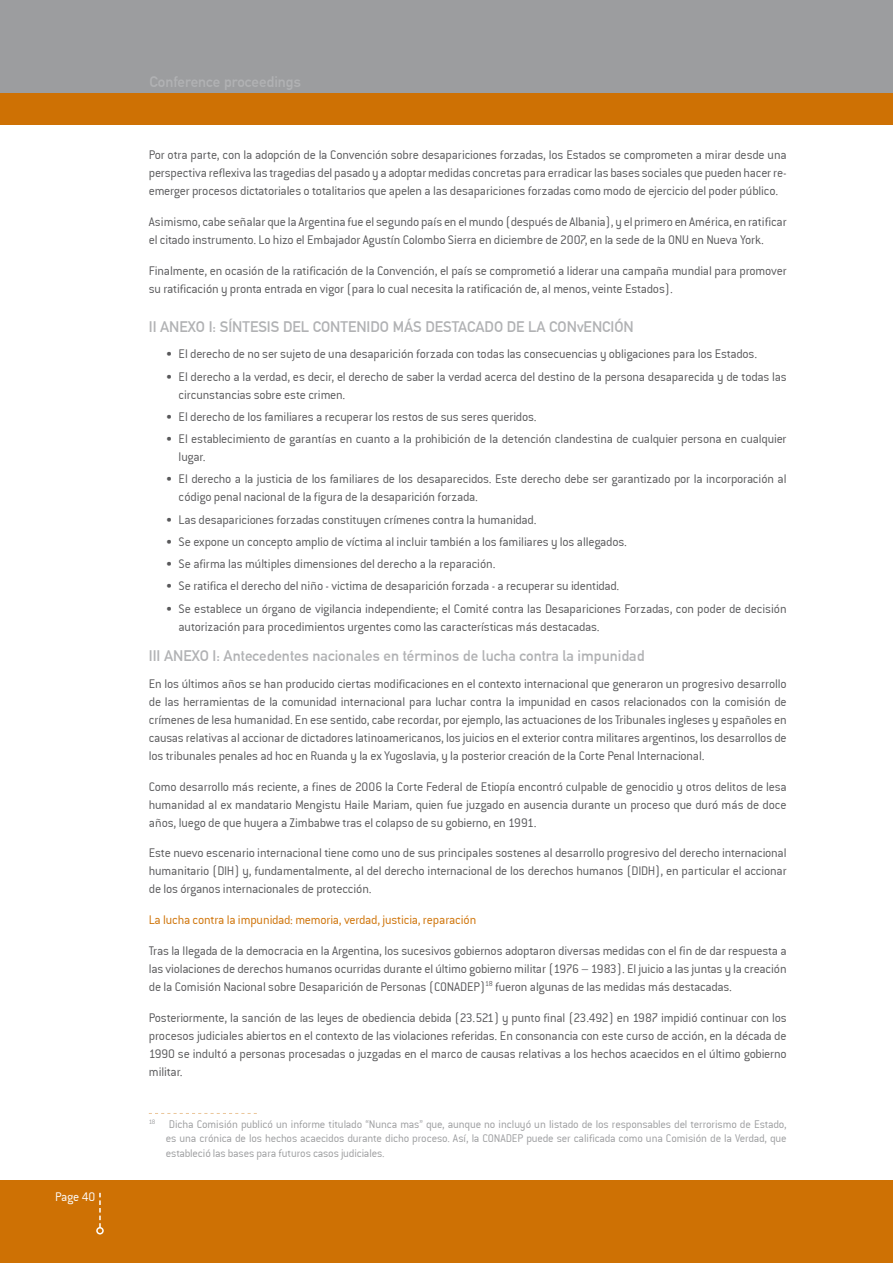
<style>
.page{position:relative;width:893px;height:1263px;background:#fff}
.page>*{position:absolute;margin:0;border:0;box-sizing:border-box;transform-origin:0 0}
.t1{font:15px "DIN Mittelschrift";color:#b1b2b4}
.t2{font:13.5px/18px "Conduit ITCTT Light";letter-spacing:-.01em;color:#58585a;text-align:justify}
.t3{font:13.5px "Conduit ITCTT Light";letter-spacing:-.015em;color:#ce7104}
.t4{font:13.5px "Conduit ITCTT Light";color:#fff}
.t5{font:12px/14.4px "Conduit ITCTT Light";letter-spacing:-.01em;color:#9c9d9f}
</style>
<div class="page">
<div style="left:0;top:0;width:893px;height:124px;background:#ce7104"></div>
<div style="left:0;top:0;width:893px;height:92px;background:#9c9d9f"></div>
<div style="left:0;top:1180px;width:893px;height:83px;background:#ce7104"></div>
<svg style="left:99px;top:1193px;width:2px;height:34px"></svg>
<div style="left:96px;top:1227px;width:8px;height:7px;border:2px solid #fff;border-radius:50%"></div>
<svg style="left:149px;top:1113px;width:108px;height:1px"></svg>
<p class="t4" style="left:55px;top:1188px;width:42px">Page 40</p>
<p class="t2" style="left:149px;top:145px;width:639px">Por otra parte, con la adopción de la Convención sobre desapariciones forzadas, los Estados se comprometen a mirar desde una perspectiva reflexiva las tragedias del pasado y a adoptar medidas concretas para erradicar las bases sociales que pueden hacer re&shy;emerger procesos dictatoriales o totalitarios que apelen a las desapariciones forzadas como modo de ejercicio del poder público.</p>
<p class="t2" style="left:149px;top:212px;width:639px">Asimismo, cabe señalar que la Argentina fue el segundo país en el mundo (después de Albania), y el primero en América, en ratificar el citado instrumento. Lo hizo el Embajador Agustín Colombo Sierra en diciembre de 2007, en la sede de la ONU</p>
<p class="t2" style="left:691px;top:230px;width:74px">en Nueva York.</p>
<p class="t2" style="left:149px;top:261px;width:639px">Finalmente, en ocasión de la ratificación de la Convención, el país se comprometió a liderar una campaña mundial para promover su ratificación y pronta entrada en vigor (para lo cual necesita la ratificación de, al menos, veinte Estados).</p>
<p class="t1" style="left:149px;top:318px;width:22px">II ANEXO</p>
<p class="t1" style="left:209px;top:318px;width:50px">I: SÍNTESIS</p>
<p class="t1" style="left:283px;top:318px;width:350px">DEL CONTENI DO MÁS DESTACADO DE LA CONvEN CIÓN</p>
<p class="t2" style="left:166px;top:345px;width:593px">• El derecho de no ser sujeto de una desaparición forzada con todas las consecuencias y obligaciones para los Estados.</p>
<p class="t2" style="left:179px;top:367px;width:609px;text-indent:-13px">• El derecho a la verdad, es decir, el derecho de saber la verdad acerca del destino de la persona desaparecida y de todas las circunstancias sobre este crimen.</p>
<p class="t2" style="left:166px;top:407px;width:372px">• El derecho de los familiares a recuperar los restos de sus seres queridos.</p>
<p class="t2" style="left:179px;top:429px;width:609px;text-indent:-13px">• El establecimiento de garantías en cuanto a la prohibición de la detención clandestina de cualquier persona en cualquier lugar.</p>
<p class="t2" style="left:179px;top:470px;width:610px;text-indent:-13px">• El derecho a la justicia de los familiares de los desaparecidos. Este derecho debe ser garantizado por la incorporación al código penal nacional de la figura de la desaparición forzada.</p>
<p class="t2" style="left:166px;top:510px;width:372px">• Las desapariciones forzadas constituyen crímenes contra la humanidad.</p>
<p class="t2" style="left:166px;top:532px;width:463px">• Se expone un concepto amplio de víctima al incluir también a los familiares y los allegados.</p>
<p class="t2" style="left:166px;top:554px;width:331px">• Se afirma las múltiples dimensiones del derecho a la reparación.</p>
<p class="t2" style="left:166px;top:577px;width:455px">• Se ratifica el derecho del niño - victima de desaparición forzada - a recuperar su identidad.</p>
<p class="t2" style="left:179px;top:599px;width:610px;text-indent:-13px">• Se establece un órgano de vigilancia independiente; el Comité contra las Desapariciones Forzadas, con poder de decisión autorización para procedimientos urgentes como las características más destacadas.</p>
<p class="t1" style="left:149px;top:647px;width:26px">III ANEXO</p>
<p class="t1" style="left:213px;top:647px;width:433px">I: Antecedentes nacionales en términos de lucha contra la impunidad</p>
<p class="t2" style="left:149px;top:674px;width:639px">En los últimos años se han producido ciertas modificaciones en el contexto internacional que generaron un progresivo desarrollo de las herramientas de la comunidad internacional para luchar contra la impunidad en casos relacionados con la comisión de crímenes de lesa humanidad. En ese sentido, cabe recordar, por ejemplo, las actuaciones de los Tribunales ingleses y españoles en causas relativas al accionar de dictadores latinoamericanos, los juicios en el exterior contra militares argentinos, los desarrollos de los tribunales penales ad hoc en Ruanda y la ex Yugoslavia, y la posterior creación de la Corte Penal Internacional.</p>
<p class="t2" style="left:149px;top:777px;width:639px">Como desarrollo más reciente, a fines de 2006 la Corte Federal de Etiopía encontró culpable de genocidio y otros delitos de lesa humanidad al ex mandatario Mengistu Haile Mariam, quien fue juzgado en ausencia durante un proceso que duró más de doce años, luego de que huyera a Zimbabwe tras el colapso de su gobierno, en 1991.</p>
<p class="t2" style="left:149px;top:844px;width:639px">Este nuevo escenario internacional tiene como uno de sus principales sostenes al desarrollo progresivo del derecho internacional humanitario (DIH ) y, fundamentalmente, al del derecho internacional de los derechos humanos (DIDH ), en particular el accionar de los órganos internacionales de protección.</p>
<p class="t3" style="left:149px;top:912px;width:329px">La lucha contra la impunidad: memoria, verdad, justicia, reparación</p>
<p class="t2" style="left:149px;top:941px;width:639px">Tras la llegada de la democracia en la Argentina, los sucesivos gobiernos adoptaron diversas medidas con el fin de dar respuesta a las violaciones de derechos humanos ocurridas durante el último gobierno militar (1976 – 1983). El juicio a las juntas y la creación de la Comisión Nacional sobre Desaparición de Personas (CONADE</p>
<p class="t2" style="left:473px;top:977px;width:260px">P)<sup>18</sup> fueron algunas de las medidas más destacadas.</p>
<p class="t2" style="left:149px;top:1008px;width:639px">Posteriormente, la sanción de las leyes de obediencia debida (23.521) y punto final (23.492) en 1987 impidió continuar con los procesos judiciales abiertos en el contexto de las violaciones referidas. En consonancia con este curso de acción, en la década de 1990 se indultó a personas procesadas o juzgadas en el marco de causas relativas a los hechos acaecidos en el último gobierno militar.</p>
<p class="t5" style="left:166px;top:1116px;width:622px;text-indent:-17px"><sup>18</sup> Dicha Comisión publicó un informe titulado “Nunca mas” que, aunque no incluyó un listado de los responsables del terrorismo de Estado, es una crónica de los hechos acaecidos durante dicho proceso. Así, la CONADE</p>
<p class="t5" style="left:518px;top:1131px;width:271px">P puede ser calificada como una Comisión de la Verdad, que</p>
<p class="t5" style="left:166px;top:1145px;width:220px">estableció las bases para futuros casos judiciales.</p>
</div>
